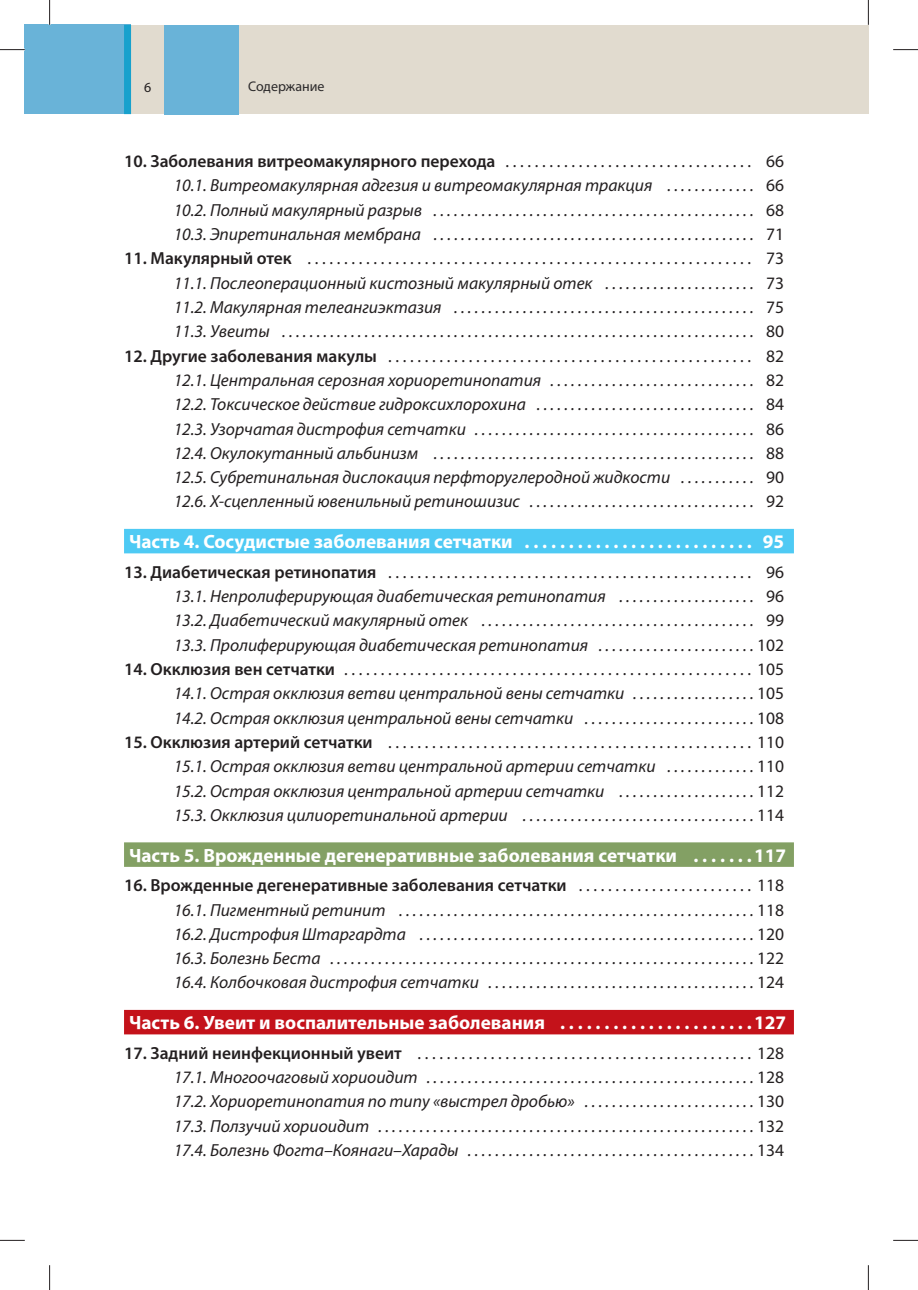
<style>
.page{position:relative;width:918px;height:1290px;background:#fff}
.page>*{position:absolute;margin:0;border:0;box-sizing:border-box;transform-origin:0 0}
.t1{font:700 19.25px "Myriad Pro";color:#fff}
.t2{font:italic 17.5px/24.3px "Myriad Pro";color:#231f20;text-align:justify}
.t3{font:14px "Myriad Pro";color:#2b292a}
.t4{font:14px "Myriad Pro";color:#231f20}
.s1{font-weight:600;font-style:normal}
.s2{font-style:normal}
</style>
<div class="page">
<div style="left:25px;top:25px;width:843px;height:89px;background:#e1dbcf"></div>
<hr style="left:868px;top:25px;width:1px;height:89px;background:#e1dbcf">
<div style="left:25px;top:25px;width:106px;height:89px;background:#69b3d8"></div>
<div style="left:164px;top:25px;width:75px;height:89px;background:#69b3d8"></div>
<div style="left:124px;top:25px;width:7px;height:89px;background:#17a1cd"></div>
<div style="left:124px;top:529px;width:670px;height:24px;background:#4ecaf4"></div>
<div style="left:124px;top:842px;width:670px;height:25px;background:#83a064"></div>
<div style="left:124px;top:1010px;width:670px;height:24px;background:#c4121a"></div>
<svg style="left:0;top:49px;width:25px;height:1px"></svg>
<svg style="left:893px;top:49px;width:25px;height:1px"></svg>
<svg style="left:0;top:1240px;width:25px;height:1px"></svg>
<svg style="left:893px;top:1240px;width:25px;height:1px"></svg>
<svg style="left:49px;top:0;width:1px;height:25px"></svg>
<svg style="left:49px;top:1265px;width:1px;height:25px"></svg>
<svg style="left:868px;top:0;width:1px;height:25px"></svg>
<svg style="left:868px;top:1265px;width:1px;height:25px"></svg>
<p class="t4" style="left:144px;top:82px;width:9px">6</p>
<p class="t3" style="left:248px;top:81px;width:78px">Содержание</p>
<p class="t2" style="left:174px;top:150px;width:612px;text-indent:-50px"><span class="s1">10. Заболевания витреомакулярного перехода</span> <span class="s2">. . . . . . . . . . . . . . . . . . . . . . . . . . . . . . . . . . 66<br></span>10.1. Витреомакулярная адгезия и витреомакулярная тракция . . . . . . . . . . . . . <span class="s2">66<br></span>10.2. Полный макулярный разрыв . . . . . . . . . . . . . . . . . . . . . . . . . . . . . . . . . . . . . . . . . . . . . . . <span class="s2">68<br></span>10.3. Эпиретинальная мембрана . . . . . . . . . . . . . . . . . . . . . . . . . . . . . . . . . . . . . . . . . . . . . . . <span class="s2">71</span></p>
<p class="t2" style="left:174px;top:248px;width:612px;text-indent:-50px"><span class="s1">11. Макулярный отек</span> <span class="s2">. . . . . . . . . . . . . . . . . . . . . . . . . . . . . . . . . . . . . . . . . . . . . . . . . . . . . . . . . . . . . 73<br></span>11.1. Послеоперационный кистозный макулярный отек . . . . . . . . . . . . . . . . . . . . . . <span class="s2">73<br></span>11.2. Макулярная телеангиэктазия . . . . . . . . . . . . . . . . . . . . . . . . . . . . . . . . . . . . . . . . . . . . <span class="s2">75<br></span>11.3. Увеиты . . . . . . . . . . . . . . . . . . . . . . . . . . . . . . . . . . . . . . . . . . . . . . . . . . . . . . . . . . . . . . . . . . . . . <span class="s2">80</span></p>
<p class="t2" style="left:174px;top:345px;width:612px;text-indent:-50px"><span class="s1">12. Другие заболевания макулы</span> <span class="s2">. . . . . . . . . . . . . . . . . . . . . . . . . . . . . . . . . . . . . . . . . . . . . . . . . . 82<br></span>12.1. Центральная серозная хориоретинопатия . . . . . . . . . . . . . . . . . . . . . . . . . . . . . . <span class="s2">82<br></span>12.2. Токсическое действие гидроксихлорохина . . . . . . . . . . . . . . . . . . . . . . . . . . . . . . . . <span class="s2">84<br></span>12.3. Узорчатая дистрофия сетчатки . . . . . . . . . . . . . . . . . . . . . . . . . . . . . . . . . . . . . . . . . <span class="s2">86<br></span>12.4. Окулокутанный альбинизм . . . . . . . . . . . . . . . . . . . . . . . . . . . . . . . . . . . . . . . . . . . . . . . <span class="s2">88<br></span>12.5. Субретинальная дислокация перфторуглеродной жидкости . . . . . . . . . . . <span class="s2">90<br></span>12.6. X-сцепленный ювенильный ретиношизис . . . . . . . . . . . . . . . . . . . . . . . . . . . . . . . . . <span class="s2">92</span></p>
<p class="t1" style="left:129px;top:535px;width:656px">Часть 4. Сосудистые заболевания сетчатки . . . . . . . . . . . . . . . . . . . . . . . . . . 95</p>
<p class="t2" style="left:174px;top:561px;width:612px;text-indent:-50px"><span class="s1">13. Диабетическая ретинопатия</span> <span class="s2">. . . . . . . . . . . . . . . . . . . . . . . . . . . . . . . . . . . . . . . . . . . . . . . . . . 96<br></span>13.1. Непролиферирующая диабетическая ретинопатия . . . . . . . . . . . . . . . . . . . . <span class="s2">96<br></span>13.2. Диабетический макулярный отек . . . . . . . . . . . . . . . . . . . . . . . . . . . . . . . . . . . . . . . . <span class="s2">99<br></span>13.3. Пролиферирующая диабетическая ретинопатия . . . . . . . . . . . . . . . . . . . . . . . <span class="s2">102</span></p>
<p class="t2" style="left:174px;top:658px;width:612px;text-indent:-50px"><span class="s1">14. Окклюзия вен сетчатки</span> <span class="s2">. . . . . . . . . . . . . . . . . . . . . . . . . . . . . . . . . . . . . . . . . . . . . . . . . . . . . . . . 105<br></span>14.1. Острая окклюзия ветви центральной вены сетчатки . . . . . . . . . . . . . . . . . . <span class="s2">105<br></span>14.2. Острая окклюзия центральной вены сетчатки . . . . . . . . . . . . . . . . . . . . . . . . . <span class="s2">108</span></p>
<p class="t2" style="left:174px;top:731px;width:612px;text-indent:-50px"><span class="s1">15. Окклюзия артерий сетчатки</span> <span class="s2">. . . . . . . . . . . . . . . . . . . . . . . . . . . . . . . . . . . . . . . . . . . . . . . . . . 110<br></span>15.1. Острая окклюзия ветви центральной артерии сетчатки . . . . . . . . . . . . . <span class="s2">110<br></span>15.2. Острая окклюзия центральной артерии сетчатки . . . . . . . . . . . . . . . . . . . . <span class="s2">112<br></span>15.3. Окклюзия цилиоретинальной артерии . . . . . . . . . . . . . . . . . . . . . . . . . . . . . . . . . . <span class="s2">114</span></p>
<p class="t1" style="left:129px;top:848px;width:659px">Часть 5. Врожденные дегенеративные заболевания сетчатки . . . . . . . 117</p>
<p class="t2" style="left:174px;top:874px;width:612px;text-indent:-50px"><span class="s1">16. Врожденные дегенеративные заболевания сетчатки</span> <span class="s2">. . . . . . . . . . . . . . . . . . . . . . . . 118<br></span>16.1. Пигментный ретинит . . . . . . . . . . . . . . . . . . . . . . . . . . . . . . . . . . . . . . . . . . . . . . . . . . . . <span class="s2">118<br></span>16.2. Дистрофия Штаргардта . . . . . . . . . . . . . . . . . . . . . . . . . . . . . . . . . . . . . . . . . . . . . . . . . <span class="s2">120<br></span>16.3. Болезнь Беста . . . . . . . . . . . . . . . . . . . . . . . . . . . . . . . . . . . . . . . . . . . . . . . . . . . . . . . . . . . . . . <span class="s2">122<br></span>16.4. Колбочковая дистрофия сетчатки . . . . . . . . . . . . . . . . . . . . . . . . . . . . . . . . . . . . . . . <span class="s2">124</span></p>
<p class="t1" style="left:129px;top:1015px;width:659px">Часть 6. Увеит и воспалительные заболевания . . . . . . . . . . . . . . . . . . . . . . 127</p>
<p class="t2" style="left:174px;top:1042px;width:612px;text-indent:-50px"><span class="s1">17. Задний неинфекционный увеит</span> <span class="s2">. . . . . . . . . . . . . . . . . . . . . . . . . . . . . . . . . . . . . . . . . . . . . . 128<br></span>17.1. Многоочаговый хориоидит . . . . . . . . . . . . . . . . . . . . . . . . . . . . . . . . . . . . . . . . . . . . . . . . <span class="s2">128<br></span>17.2. Хориоретинопатия по типу «выстрел дробью» . . . . . . . . . . . . . . . . . . . . . . . . . <span class="s2">130<br></span>17.3. Ползучий хориоидит . . . . . . . . . . . . . . . . . . . . . . . . . . . . . . . . . . . . . . . . . . . . . . . . . . . . . . . <span class="s2">132<br></span>17.4. Болезнь Фогта–Коянаги–Харады . . . . . . . . . . . . . . . . . . . . . . . . . . . . . . . . . . . . . . . . . . <span class="s2">134</span></p>
</div>
